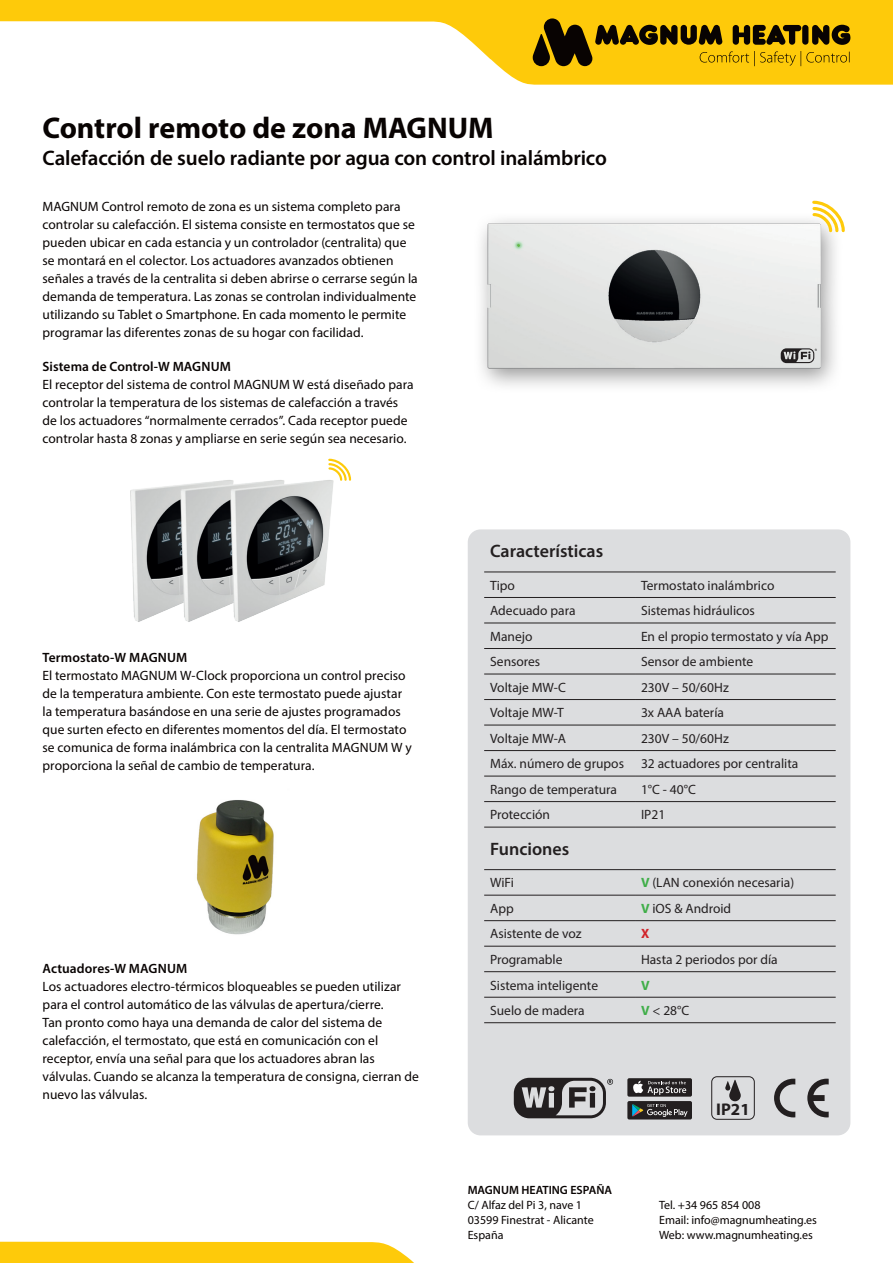
<style>
.page{position:relative;width:893px;height:1263px;background:#fff}
.page>*{position:absolute;margin:0;border:0;box-sizing:border-box;transform-origin:0 0}
.t1{font:700 30px "Myriad Pro";letter-spacing:-.005em;color:#080302}
.t2{font:600 21px "Myriad Pro";letter-spacing:-.01em;color:#080302}
.t3{font:600 18px "Myriad Pro";color:#231f20}
.t4{font:700 16.95px "Myriad Pro";color:#231f20}
.t5{font:13.5px/18px "Myriad Pro";letter-spacing:.005em;color:#080302}
.t6{font:13.5px "Myriad Pro";color:#231f20}
.t7{font:600 13.5px "Myriad Pro";letter-spacing:.005em;color:#080302}
.t8{font:700 13.5px "Myriad Pro";color:#d1232a}
.t9{font:700 13.5px "Myriad Pro";color:#40ae49}
.t10{font:12px/15px "Myriad Pro";color:#080302}
.t11{font:600 12px "Myriad Pro";color:#080302}
.s1{font-weight:700;color:#40ae49}
</style>
<div class="page">
<div style="left:0;top:1242px;width:414px;height:21px;background:#feca0a"></div>
<svg style="left:0;top:0;width:893px;height:85px"></svg>
<svg style="left:533px;top:18px;width:317px;height:48px;background:#a78407"></svg>
<div style="left:468px;top:529px;width:382px;height:606px;background:#dcdddf;border-radius:13px"></div>
<img style="left:481px;top:219px;width:355px;height:167px">
<svg style="left:811px;top:200px;width:34px;height:34px"></svg>
<svg style="left:774px;top:1079px;width:21px;height:38px"></svg>
<svg style="left:807px;top:1079px;width:22px;height:38px"></svg>
<img style="left:196px;top:800px;width:78px;height:135px">
<img style="left:130px;top:487px;width:29px;height:135px">
<img style="left:159px;top:482px;width:49px;height:140px">
<img style="left:208px;top:480px;width:126px;height:142px">
<svg style="left:327px;top:458px;width:25px;height:24px"></svg>
<div style="left:627px;top:1101px;width:65px;height:18px;background:#231f20;border-radius:2px"></div>
<div style="left:627px;top:1078px;width:65px;height:19px;background:#231f20;border-radius:2px"></div>
<svg style="left:633px;top:1081px;width:53px;height:14px"></svg>
<svg style="left:632px;top:1104px;width:56px;height:13px"></svg>
<svg style="left:514px;top:1078px;width:99px;height:40px"></svg>
<div style="left:711px;top:1076px;width:44px;height:43px;border:1px solid #231f20;border-radius:5px"></div>
<svg style="left:725px;top:1080px;width:16px;height:21px"></svg>
<svg style="left:781px;top:348px;width:36px;height:15px"></svg>
<hr style="left:484px;top:572px;width:151px;height:1px;background:#231f20">
<hr style="left:635px;top:572px;width:201px;height:1px;background:#231f20">
<hr style="left:484px;top:597px;width:151px;height:1px;background:#231f20">
<hr style="left:635px;top:597px;width:201px;height:1px;background:#231f20">
<hr style="left:484px;top:623px;width:151px;height:1px;background:#231f20">
<hr style="left:635px;top:623px;width:201px;height:1px;background:#231f20">
<hr style="left:484px;top:648px;width:151px;height:1px;background:#231f20">
<hr style="left:635px;top:648px;width:201px;height:1px;background:#231f20">
<hr style="left:484px;top:674px;width:151px;height:1px;background:#231f20">
<hr style="left:635px;top:674px;width:201px;height:1px;background:#231f20">
<hr style="left:484px;top:699px;width:151px;height:1px;background:#231f20">
<hr style="left:635px;top:699px;width:201px;height:1px;background:#231f20">
<hr style="left:484px;top:725px;width:151px;height:1px;background:#231f20">
<hr style="left:635px;top:725px;width:201px;height:1px;background:#231f20">
<hr style="left:484px;top:750px;width:151px;height:1px;background:#231f20">
<hr style="left:635px;top:750px;width:201px;height:1px;background:#231f20">
<hr style="left:484px;top:776px;width:151px;height:1px;background:#231f20">
<hr style="left:635px;top:776px;width:201px;height:1px;background:#231f20">
<hr style="left:484px;top:801px;width:151px;height:1px;background:#231f20">
<hr style="left:635px;top:801px;width:201px;height:1px;background:#231f20">
<hr style="left:484px;top:827px;width:151px;height:1px;background:#231f20">
<hr style="left:635px;top:827px;width:201px;height:1px;background:#231f20">
<hr style="left:484px;top:869px;width:151px;height:1px;background:#231f20">
<hr style="left:635px;top:869px;width:201px;height:1px;background:#231f20">
<hr style="left:484px;top:895px;width:151px;height:1px;background:#231f20">
<hr style="left:635px;top:895px;width:201px;height:1px;background:#231f20">
<hr style="left:484px;top:920px;width:151px;height:1px;background:#231f20">
<hr style="left:635px;top:920px;width:201px;height:1px;background:#231f20">
<hr style="left:484px;top:946px;width:151px;height:1px;background:#231f20">
<hr style="left:635px;top:946px;width:201px;height:1px;background:#231f20">
<hr style="left:484px;top:971px;width:151px;height:1px;background:#231f20">
<hr style="left:635px;top:971px;width:201px;height:1px;background:#231f20">
<hr style="left:484px;top:997px;width:151px;height:1px;background:#231f20">
<hr style="left:635px;top:997px;width:201px;height:1px;background:#231f20">
<hr style="left:484px;top:1022px;width:151px;height:1px;background:#231f20">
<hr style="left:635px;top:1022px;width:201px;height:1px;background:#231f20">
<p class="t1" style="left:43px;top:108px;width:452px">Control remoto de zona MAGNUM</p>
<p class="t2" style="left:43px;top:145px;width:566px">Calefacción de suelo radiante por agua con control inalámbrico</p>
<p class="t5" style="left:43px;top:197px;width:377px">MAGNUM Control remoto de zona es un sistema completo para controlar su calefacción. El sistema consiste en termostatos que se pueden ubicar en cada estancia y un controlador (centralita) que se montará en el colector. Los actuadores avanzados obtienen señales a través de la centralita si deben abrirse o cerrarse según la demanda de temperatura. Las zonas se controlan individualmente utilizando su Tablet o Smartphone. En cada momento le permite programar las diferentes zonas de su hogar con facilidad.</p>
<p class="t7" style="left:43px;top:358px;width:190px">Sistema de Control-W MAGNUM</p>
<p class="t5" style="left:43px;top:375px;width:373px">El receptor del sistema de control MAGNUM W está diseñado para controlar la temperatura de los sistemas de calefacción a través de los actuadores “normalmente cerrados”. Cada receptor puede controlar hasta 8 zonas y ampliarse en serie según sea necesario.</p>
<p class="t7" style="left:43px;top:649px;width:146px">Termostato-W MAGNUM</p>
<p class="t5" style="left:43px;top:666px;width:371px">El termostato MAGNUM W-Clock proporciona un control preciso de la temperatura ambiente. Con este termostato puede ajustar la temperatura basándose en una serie de ajustes programados que surten efecto en diferentes momentos del día. El termostato se comunica de forma inalámbrica con la centralita MAGNUM W y proporciona la señal de cambio de temperatura.</p>
<p class="t7" style="left:43px;top:960px;width:146px">Actuadores-W MAGNUM</p>
<p class="t5" style="left:43px;top:978px;width:378px">Los actuadores electro-térmicos bloqueables se pueden utilizar para el control automático de las válvulas de apertura/cierre.<br>Tan pronto como haya una demanda de calor del sistema de calefacción, el termostato, que está en comunicación con el receptor, envía una señal para que los actuadores abran las válvulas. Cuando se alcanza la temperatura de consigna, cierran de nuevo las válvulas.</p>
<p class="t3" style="left:490px;top:540px;width:114px">Características</p>
<p class="t6" style="left:490px;top:577px;width:26px">Tipo</p>
<p class="t6" style="left:641px;top:577px;width:135px">Termostato inalámbrico</p>
<p class="t6" style="left:490px;top:602px;width:87px">Adecuado para</p>
<p class="t6" style="left:641px;top:602px;width:115px">Sistemas hidráulicos</p>
<p class="t6" style="left:490px;top:628px;width:44px">Manejo</p>
<p class="t6" style="left:641px;top:628px;width:189px">En el propio termostato y vía App</p>
<p class="t6" style="left:490px;top:653px;width:52px">Sensores</p>
<p class="t6" style="left:641px;top:653px;width:114px">Sensor de ambiente</p>
<p class="t6" style="left:490px;top:679px;width:77px">Voltaje MW-C</p>
<p class="t6" style="left:641px;top:679px;width:89px">230V – 50/60Hz</p>
<p class="t6" style="left:490px;top:704px;width:75px">Voltaje MW-T</p>
<p class="t6" style="left:641px;top:704px;width:85px">3x AAA batería</p>
<p class="t6" style="left:490px;top:730px;width:78px">Voltaje MW-A</p>
<p class="t6" style="left:641px;top:730px;width:89px">230V – 50/60Hz</p>
<p class="t6" style="left:490px;top:755px;width:135px">Máx. número de grupos</p>
<p class="t6" style="left:641px;top:755px;width:159px">32 actuadores por centralita</p>
<p class="t6" style="left:490px;top:781px;width:128px">Rango de temperatura</p>
<p class="t6" style="left:641px;top:781px;width:56px">1°C - 40°C</p>
<p class="t6" style="left:490px;top:806px;width:61px">Protección</p>
<p class="t6" style="left:641px;top:806px;width:26px">IP21</p>
<p class="t3" style="left:490px;top:838px;width:81px">Funciones</p>
<p class="t6" style="left:490px;top:874px;width:25px">WiFi</p>
<p class="t6" style="left:641px;top:874px;width:155px"><span class="s1">V</span> (LAN conexión necesaria)</p>
<p class="t6" style="left:490px;top:900px;width:25px">App</p>
<p class="t6" style="left:641px;top:900px;width:92px"><span class="s1">V</span> iOS &amp; Android</p>
<p class="t6" style="left:490px;top:926px;width:93px">Asistente de voz</p>
<p class="t8" style="left:641px;top:925px;width:10px">X</p>
<p class="t6" style="left:490px;top:951px;width:74px">Programable</p>
<p class="t6" style="left:641px;top:951px;width:138px">Hasta 2 periodos por día</p>
<p class="t6" style="left:490px;top:977px;width:109px">Sistema inteligente</p>
<p class="t9" style="left:641px;top:976px;width:10px">V</p>
<p class="t6" style="left:490px;top:1002px;width:96px">Suelo de madera</p>
<p class="t6" style="left:641px;top:1002px;width:50px"><span class="s1">V</span> &lt; 28°C</p>
<p class="t4" style="left:716px;top:1098px;width:35px">IP21</p>
<p class="t11" style="left:468px;top:1182px;width:146px">MAGNUM HEATING ESPAÑA</p>
<p class="t10" style="left:468px;top:1197px;width:128px">C/ Alfaz del Pi 3, nave 1<br>03599 Finestrat - Alicante<br>España</p>
<p class="t10" style="left:659px;top:1197px;width:159px">Tel. +34 965 854 008<br>Email: info@magnumheating.es<br>Web: www.magnumheating.es</p>
</div>
